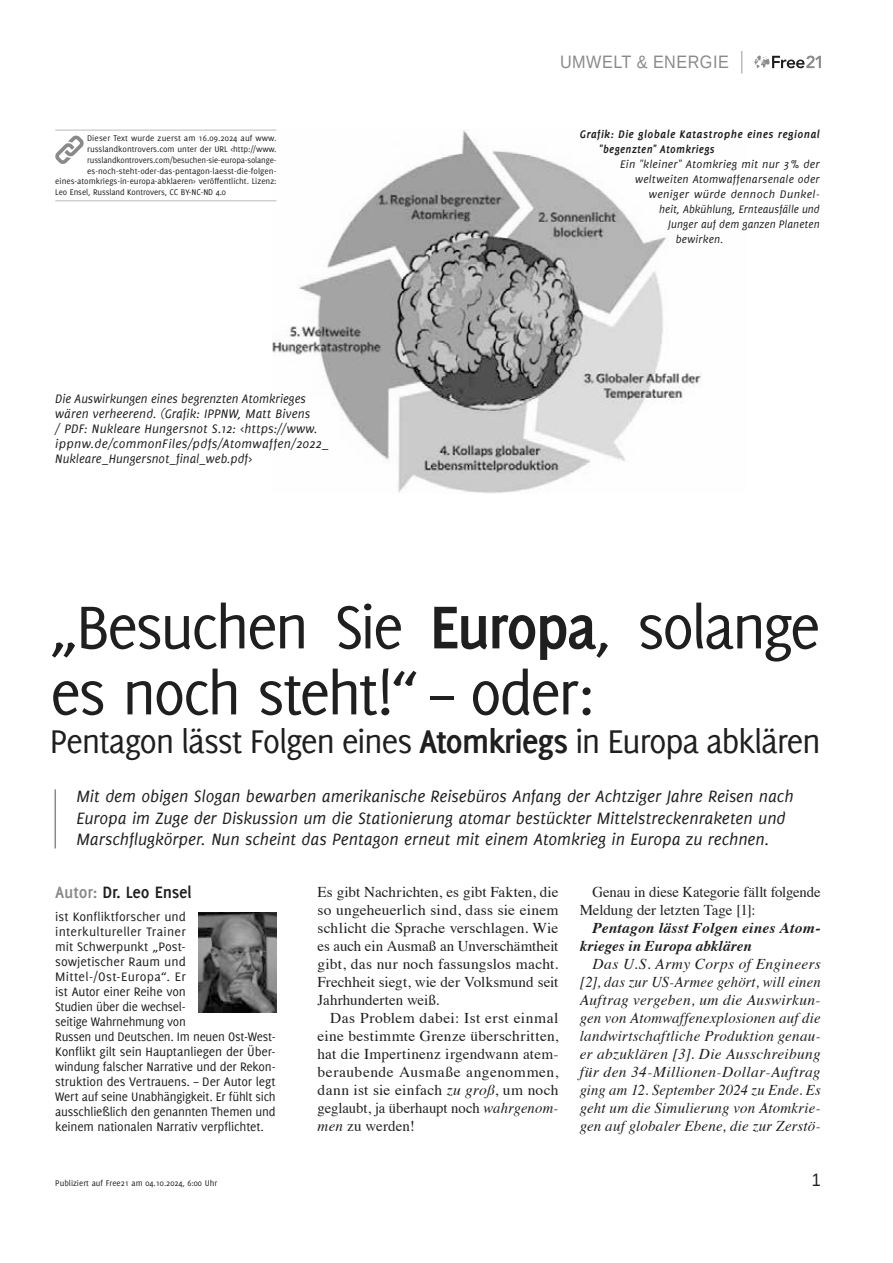
<style>
.page{position:relative;width:893px;height:1263px;background:#fff}
.page>*{position:absolute;margin:0;border:0;box-sizing:border-box;transform-origin:0 0}
.t1{font:66px/66px "Delicious";letter-spacing:-.045em;color:#1f1f1f}
.t2{font:36px "Delicious";letter-spacing:-.04em;color:#1f1f1f}
.t3{font:italic 18px/21.6px "Delicious";color:#1f1f1f}
.t4{font:700 18px "Delicious";letter-spacing:-.01em;color:#1f1f1f}
.t5{font:18px "Liberation Sans";letter-spacing:.03em;color:#8a8a8a;scale:.9 1}
.t6{font:18px "Liberation Sans";color:#1f1f1f;scale:.9 1}
.t7{font:15px/18px "Times";color:#1f1f1f;text-align:justify}
.t8{font:italic 15px/18px "Times";letter-spacing:.015em;color:#1f1f1f;text-align:justify}
.t9{font:italic 700 15px/18px "Times";letter-spacing:.01em;color:#1f1f1f}
.t10{font:13.5px/15px "Delicious";letter-spacing:-.015em;color:#1f1f1f}
.t11{font:italic 13.5px/15px "Delicious";letter-spacing:.01em;color:#1f1f1f}
.t12{font:italic 12px "Delicious";letter-spacing:.02em;color:#1f1f1f}
.t13{font:italic 700 12px/15px "Delicious";letter-spacing:.03em;color:#1f1f1f}
.t14{font:italic 12px "Delicious";letter-spacing:.02em;color:#1f1f1f;scale:.96 1}
.t15{font:9px "Delicious";letter-spacing:-.005em;color:#1f1f1f}
.s1{font-weight:700}
.s2{color:#8a8a8a}
.s3{font-style:italic}
</style>
<div class="page">
<svg style="left:755px;top:55px;width:66px;height:13px"></svg>
<svg style="left:741px;top:51px;width:1px;height:23px"></svg>
<hr style="left:55px;top:789px;width:1px;height:59px;background:#8a8a8a">
<img style="left:272px;top:130px;width:430px;height:363px">
<hr style="left:55px;top:130px;width:221px;height:1px;background:#bababa">
<hr style="left:55px;top:200px;width:221px;height:1px;background:#bababa">
<svg style="left:55px;top:135px;width:29px;height:29px"></svg>
<img style="left:199px;top:912px;width:77px;height:101px">
<p class="t15" style="left:87px;top:133px;width:191px">Dieser Text wurde zuerst am 16.09.2024 auf www.</p>
<p class="t15" style="left:87px;top:144px;width:191px">russlandkontrovers.com unter der URL &lt;http://www.</p>
<p class="t15" style="left:87px;top:155px;width:191px">russlandkontrovers.com/besuchen-sie-europa-solange-</p>
<p class="t15" style="left:87px;top:165px;width:191px">es-noch-steht-oder-das-pentagon-laesst-die-folgen-</p>
<p class="t15" style="left:55px;top:176px;width:223px">eines-atomkriegs-in-europa-abklaeren&gt; veröffentlicht. Lizenz:</p>
<p class="t15" style="left:55px;top:187px;width:172px">Leo Ensel, Russland Kontrovers, CC BY-NC-ND 4.0</p>
<p class="t11" style="left:55px;top:391px;width:275px">Die Auswirkungen eines begrenzten Atomkrieges wären verheerend. (Grafik: IPPNW, Matt Bivens<br>/ PDF: Nukleare Hungersnot S.12: &lt;https://www. ippnw.de/commonFiles/pdfs/Atomwaffen/2022_ Nukleare_Hungersnot_final_web.pdf&gt;</p>
<p class="t5" style="left:560px;top:51px;width:189px">UMWELT &amp; ENERGIE</p>
<p class="t13" style="left:599px;top:126px;width:222px;text-indent:-20px">Grafik: Die globale Katastrophe eines regional "begenzten" Atomkriegs</p>
<p class="t12" style="left:620px;top:157px;width:201px">Ein "kleiner" Atomkrieg mit nur 3 % der</p>
<p class="t12" style="left:635px;top:172px;width:186px">weltweiten Atomwaffenarsenale oder</p>
<p class="t12" style="left:649px;top:187px;width:173px">weniger würde dennoch Dunkel-</p>
<p class="t14" style="left:659px;top:202px;width:169px">heit, Abkühlung, Ernteausfälle und</p>
<p class="t12" style="left:668px;top:217px;width:153px">Junger auf dem ganzen Planeten</p>
<p class="t12" style="left:676px;top:232px;width:49px">bewirken.</p>
<h1 class="t1" style="left:50px;top:593px;width:772px">„Besuchen Sie <span class="s1">Europa</span>, solange es noch steht!“ – oder:</h1>
<h2 class="t2" style="left:50px;top:721px;width:772px">Pentagon lässt Folgen eines <span class="s1">Atomkriegs</span> in Europa abklären</h2>
<p class="t3" style="left:77px;top:785px;width:718px">Mit dem obigen Slogan bewarben amerikanische Reisebüros Anfang der Achtziger Jahre Reisen nach<br>Europa im Zuge der Diskussion um die Stationierung atomar bestückter Mittelstreckenraketen und<br>Marschflugkörper. Nun scheint das Pentagon erneut mit einem Atomkrieg in Europa zu rechnen.</p>
<p class="t4" style="left:55px;top:882px;width:138px"><span class="s2">Autor:</span> Dr. Leo Ensel</p>
<p class="t10" style="left:55px;top:909px;width:222px">ist Konfliktforscher und<br>interkultureller Trainer<br>mit Schwerpunkt „Post-<br>sowjetischer Raum und Mittel-/Ost-Europa“. Er<br>ist Autor einer Reihe von<br>Studien über die wechsel-<br>seitige Wahrnehmung von<br>Russen und Deutschen. Im neuen Ost-West-Konflikt gilt sein Hauptanliegen der Über&shy;windung falscher Narrative und der Rekon&shy;struktion des Vertrauens. – Der Autor legt Wert auf seine Unabhängigkeit. Er fühlt sich ausschließlich den genannten Themen und keinem nationalen Narrativ verpflichtet.</p>
<p class="t7" style="left:317px;top:882px;width:242px">Es gibt Nachrichten, es gibt Fakten, die so ungeheuerlich sind, dass sie einem schlicht die Sprache verschlagen. Wie es auch ein Ausmaß an Unverschämtheit gibt, das nur noch fassungslos macht.<br>Frechheit siegt, wie der Volksmund seit Jahrhunderten weiß.</p>
<p class="t7" style="left:317px;top:1008px;width:242px;text-indent:13px">Das Problem dabei: Ist erst einmal eine bestimmte Grenze überschritten, hat die Impertinenz irgendwann atem&shy;beraubende Ausmaße angenommen, dann ist sie einfach <span class="s3">zu groß</span>, um noch geglaubt, ja überhaupt noch <span class="s3">wahrgenom&shy;men</span> zu werden!</p>
<p class="t7" style="left:580px;top:882px;width:242px;text-indent:13px">Genau in diese Kategorie fällt folgende<br>Meldung der letzten Tage [1]:</p>
<p class="t9" style="left:580px;top:918px;width:242px;text-indent:13px">Pentagon lässt Folgen eines Atom&shy;krieges in Europa abklären</p>
<p class="t8" style="left:580px;top:954px;width:242px;text-indent:13px">Das U.S. Army Corps of Engineers [2], das zur US-Armee gehört, will einen Auftrag vergeben, um die Auswirkun&shy;gen von Atomwaffenexplosionen auf die landwirtschaftliche Produktion genau&shy;er abzuklären [3]. Die Ausschreibung für den 34-Millionen-Dollar-Auftrag ging am 12. September 2024 zu Ende. Es geht um die Simulierung von Atomkrie&shy;gen auf globaler Ebene, die zur Zerstö-</p>
<p class="t15" style="left:55px;top:1177px;width:163px">Publiziert auf Free21 am 04.10.2024, 6:00 Uhr</p>
<p class="t6" style="left:812px;top:1168px;width:12px">1</p>
</div>
